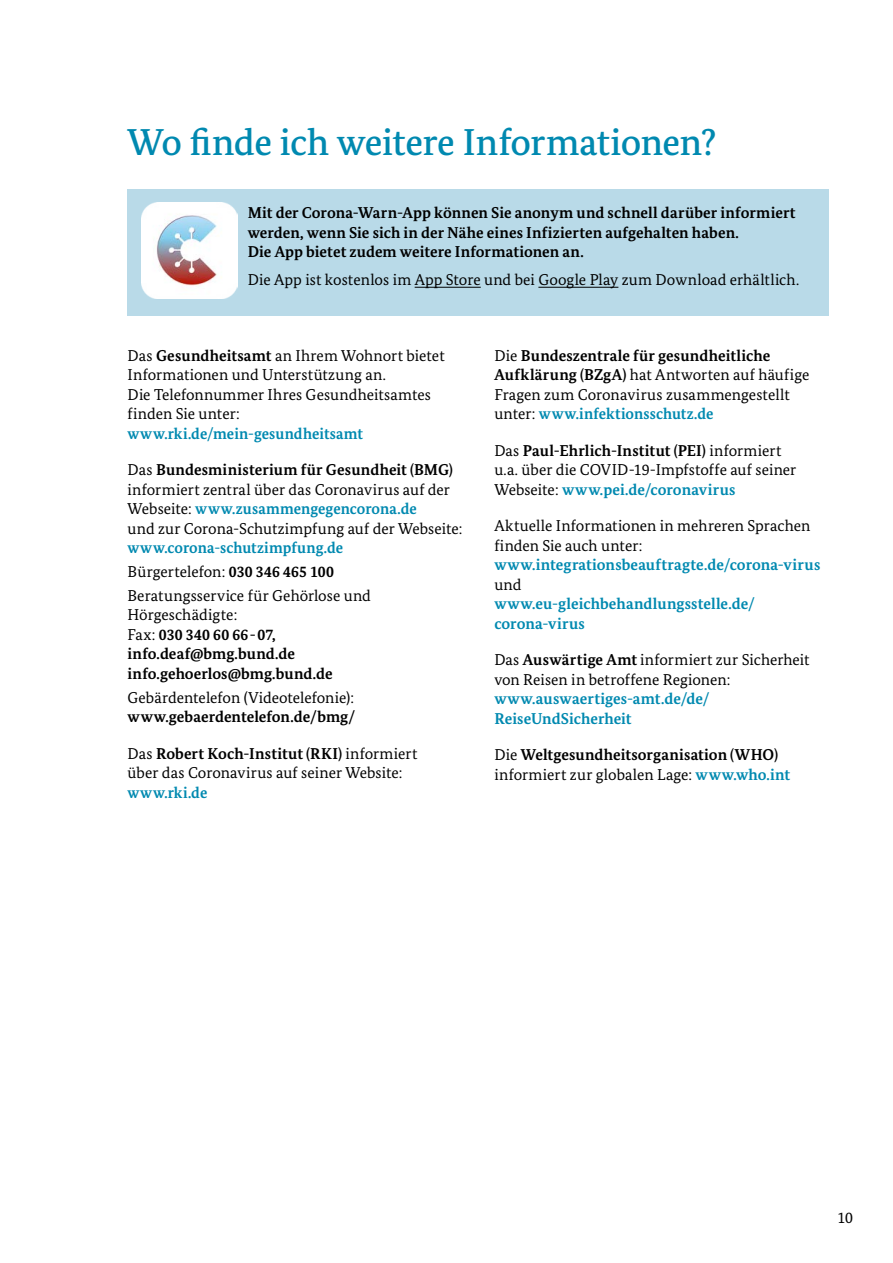
<style>
.page{position:relative;width:893px;height:1263px;background:#fff}
.page>*{position:absolute;margin:0;border:0;box-sizing:border-box;transform-origin:0 0}
.H2_Head_2_BMG{font:500 37.5px "Bundes Serif";letter-spacing:-.015em;color:#0089b0}
.Fließ_BMG{font:15.75px/19.5px "Bundes Serif";letter-spacing:.005em;color:#000}
.P_Fließ_BMG{font:15.75px/19.5px "Bundes Serif";color:#000}
.P_Fließ_BMG-2{font:700 15.75px/19.5px "Bundes Serif";color:#000}
.P_Fließ_BMG-3{font:700 15.75px/19.5px "Bundes Serif";letter-spacing:.005em;color:#0089b0}
.Fließ_BMG-2{font:700 15.75px/19.5px "Bundes Serif";color:#000}
.s1{font-weight:700}
.s2{font-weight:700;color:#0089b0}
.s3{font-weight:400;color:#000}
.s4{font-weight:400}
.s5{color:#0089b0}
</style>
<div class="page">
<div style="left:128px;top:189px;width:701px;height:126px;background:#b9dae8"></div>
<img style="left:141px;top:202px;width:97px;height:96px">
<hr style="left:415px;top:287px;width:66px;height:1px;background:#000">
<hr style="left:538px;top:287px;width:80px;height:1px;background:#000">
<h2 class="H2_Head_2_BMG" style="left:128px;top:119px;width:590px">Wo finde ich weitere Informationen?</h2>
<p class="P_Fließ_BMG-2" style="left:248px;top:203px;width:549px">Mit der Corona-Warn-App können Sie anonym und schnell darüber informiert werden, wenn Sie sich in der Nähe eines Infizierten aufgehalten haben.<br>Die App bietet zudem weitere Informationen an.</p>
<p class="P_Fließ_BMG" style="left:248px;top:270px;width:553px">Die App ist kostenlos im App Store und bei Google Play zum Download erhältlich.</p>
<p class="Fließ_BMG" style="left:128px;top:346px;width:319px">Das <span class="s1">Gesundheitsamt</span> an Ihrem Wohnort bietet Informationen und Unterstützung an.<br>Die Telefonnummer Ihres Gesundheitsamtes finden Sie unter: <span class="s2">www.rki.de/mein-gesundheitsamt</span></p>
<p class="Fließ_BMG" style="left:128px;top:460px;width:327px">Das <span class="s1">Bundesministerium für Gesundheit (BMG) </span>informiert zentral über das Coronavirus auf der<br>Webseite: <span class="s2">www.zusammengegencorona.de</span></p>
<p class="Fließ_BMG" style="left:128px;top:519px;width:336px">und zur Corona-Schutzimpfung auf der Webseite: <span class="s2">www.corona-schutzimpfung.de</span></p>
<p class="Fließ_BMG" style="left:128px;top:562px;width:208px">Bürgertelefon: <span class="s1">030 346 465 100</span></p>
<p class="Fließ_BMG" style="left:128px;top:586px;width:245px">Beratungsservice für Gehörlose und<br>Hörgeschädigte:<br>Fax: <span class="s1">030 340 60 66-07, info.deaf@bmg.bund.de</span></p>
<p class="Fließ_BMG-2" style="left:128px;top:664px;width:207px">info.gehoerlos@bmg.bund.de</p>
<p class="Fließ_BMG" style="left:128px;top:687px;width:229px">Gebärdentelefon (Videotelefonie): <span class="s1">www.gebaerdentelefon.de/bmg/</span></p>
<p class="Fließ_BMG" style="left:128px;top:743px;width:291px">Das <span class="s1">Robert Koch-Institut (RKI)</span> informiert über das Coronavirus auf seiner Website: <span class="s2">www.rki.de</span></p>
<p class="Fließ_BMG" style="left:494px;top:346px;width:317px">Die <span class="s1">Bundeszentrale für gesundheitliche Aufklärung (BZgA)</span> hat Antworten auf häufige Fragen zum Coronavirus zusammengestellt unter: <span class="s2">www.infektionsschutz.de</span></p>
<p class="P_Fließ_BMG" style="left:494px;top:441px;width:304px">Das <span class="s1">Paul-Ehrlich-Institut (PEI)</span> informiert u.a. über die COVID-19-Impfstoffe auf seiner<br>Webseite: <span class="s2">www.pei.de/coronavirus</span></p>
<p class="P_Fließ_BMG-3" style="left:494px;top:516px;width:327px"><span class="s3">Aktuelle Informationen in mehreren Sprachen finden Sie auch unter: </span>www.integrationsbeauftragte.de/corona-virus <span class="s3">und<br></span>www.eu-gleichbehandlungsstelle.de/ corona-virus</p>
<p class="Fließ_BMG" style="left:494px;top:650px;width:317px">Das <span class="s1">Auswärtige Amt</span> informiert zur Sicherheit von Reisen in betroffene Regionen: <span class="s2">www.auswaertiges-amt.de/de/ ReiseUndSicherheit</span></p>
<p class="Fließ_BMG-2" style="left:494px;top:745px;width:297px"><span class="s4">Die</span> Weltgesundheitsorganisation (WHO) <span class="s4">informiert zur globalen Lage:</span> <span class="s5">www.who.int</span></p>
<p class="Fließ_BMG" style="left:837px;top:1208px;width:17px">10</p>
</div>
